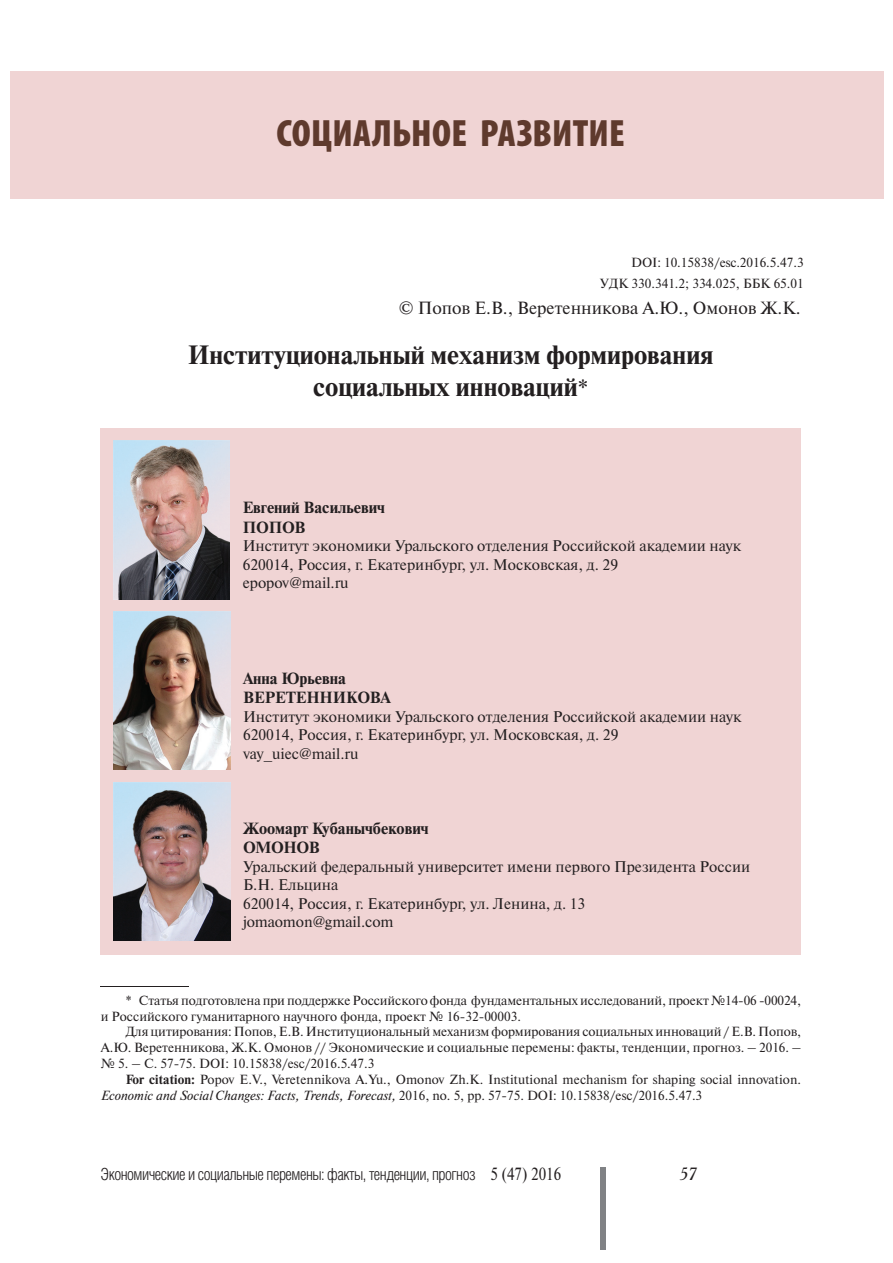
<style>
.page{position:relative;width:893px;height:1263px;background:#fff}
.page>*{position:absolute;margin:0;border:0;box-sizing:border-box;transform-origin:0 0}
.t1{font:900 condensed 38.25px "Myriad Pro";letter-spacing:.005em;color:#5f3a2d}
.t2{font:700 26.4px/31.8px "Newton C";color:#231f20;text-align:center}
.t3{font:17.7px "Newton C";color:#231f20}
.t4{font:italic 17.7px "Academy";color:#231f20}
.t5{font:300 16.65px "Helios Cond";letter-spacing:-.03em;color:#231f20}
.t6{font:700 16.2px/19.4px "Newton C";color:#231f20}
.t7{font:15.45px/18.5px "Newton C";color:#231f20}
.t8{font:13.2px/15.9px "Newton C";color:#231f20}
.s1{font-family:"Minion Pro"}
.s2{font-weight:400;font-size:23.55px}
.s3{font-weight:700}
.s4{font-style:italic}
.s5{font-family:"Newton C";font-weight:400;font-size:17.7px}
</style>
<div class="page">
<div style="left:600px;top:1167px;width:6px;height:83px;background:#808285"></div>
<hr style="left:100px;top:986px;width:88px;height:1px;background:#231f20">
<div style="left:10px;top:71px;width:873px;height:127px;background:#f0d4d4"></div>
<div style="left:101px;top:428px;width:700px;height:527px;background:#f0d4d4"></div>
<img style="left:113px;top:441px;width:117px;height:158px">
<img style="left:114px;top:611px;width:117px;height:159px">
<img style="left:114px;top:782px;width:117px;height:159px">
<h1 class="t1" style="left:276px;top:119px;width:350px">СОЦИАЛЬНОЕ РАЗВИТИЕ</h1>
<p class="t8" style="left:600px;top:254px;width:205px;line-height:20.1px;text-align:right">DOI: 10.15838/esc<span class="s1">.</span>2016.5.47.3<br>УДК 330.341.2; 334.025, ББК 65.01</p>
<h3 class="t3" style="left:399px;top:301px;width:403px">© Попов Е.В., Веретенникова А.Ю., Омонов Ж.К.</h3>
<h2 class="t2" style="left:188px;top:341px;width:527px">Институциональный механизм формирования социальных инноваций<span class="s2">*</span></h2>
<p class="t6" style="left:243px;top:499px;width:144px">Евгений Васильевич<br>ПОПОВ</p>
<p class="t7" style="left:243px;top:538px;width:500px">Институт экономики Уральского отделения Российской академии наук<br>620014, Россия, г. Екатеринбург, ул. Московская, д. 29<br>epopov@mail.ru</p>
<p class="t6" style="left:243px;top:670px;width:149px">Анна Юрьевна<br>ВЕРЕТЕННИКОВА</p>
<p class="t7" style="left:243px;top:709px;width:500px">Институт экономики Уральского отделения Российской академии наук<br>620014, Россия, г. Екатеринбург, ул. Московская, д. 29<br>vay_uiec@mail.ru</p>
<p class="t6" style="left:243px;top:820px;width:187px">Жоомарт Кубанычбекович<br>ОМОНОВ</p>
<p class="t7" style="left:243px;top:858px;width:508px">Уральский федеральный университет имени первого Президента России Б.Н. Ельцина<br>620014, Россия, г. Екатеринбург, ул. Ленина, д. 13<br>jomaomon@gmail.com</p>
<p class="t8" style="left:101px;top:993px;width:702px;text-indent:25px">* Статья подготовлена при поддержке Российского фонда фундаментальных исследований, проект №14-06 -00024, и Российского гуманитарного научного фонда, проект № 16-32-00003.</p>
<p class="t8" style="left:101px;top:1025px;width:702px;text-align:justify;text-indent:25px">Для цитирования: Попов, Е.В. Институциональный механизм формирования социальных инноваций / Е.В. Попов, А.Ю. Веретенникова, Ж.К. Омонов // Экономические и социальные перемены: факты, тенденции, прогноз. – 2016. – № 5. – С. 57-75. DOI: 10.15838/esc/2016.5.47.3</p>
<p class="t8" style="left:101px;top:1073px;width:702px;text-indent:25px"><span class="s3">For citation:</span> Popov E.V., Veretennikova A.Yu., Omonov Zh.K. Institutional mechanism for shaping social innovation.<br><span class="s4">Economic and Social Changes: Facts, Trends, Forecast,</span> 2016, no. 5, pp. 57-75. DOI: 10.15838/esc/2016.5.47.3</p>
<p class="t5" style="left:101px;top:1168px;width:462px">Экономические и социальные перемены: факты, тенденции, прогноз <span class="s5">5 (47) 2016</span></p>
<h3 class="t4" style="left:680px;top:1165px;width:18px">57</h3>
</div>
